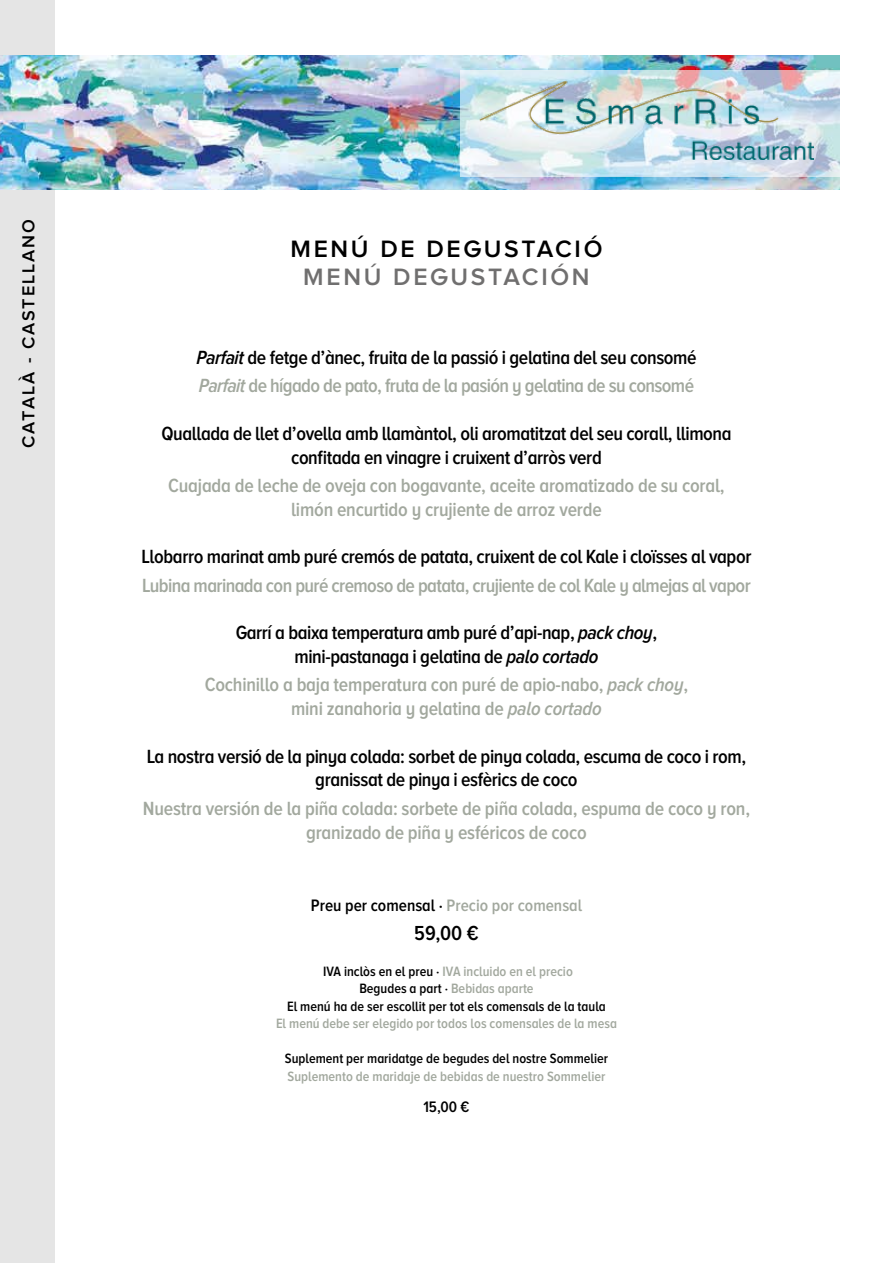
<style>
.page{position:relative;width:893px;height:1263px;background:#fff}
.page>*{position:absolute;margin:0;border:0;box-sizing:border-box;transform-origin:0 0}
.t1{font:600 24.6px "Proxima Nova A";letter-spacing:.11em;color:#000}
.t2{font:600 24.6px "Proxima Nova A";letter-spacing:.11em;color:#706f6f}
.t3{font:600 21px "Proxima Nova A Cond";color:#000}
.t4{font:600 19.8px/23.4px "Proxima Nova A Cond";letter-spacing:-.02em;color:#000;text-align:center}
.t5{font:600 19.8px/24px "Proxima Nova A Cond";letter-spacing:-.01em;color:#a2a89e;text-align:center}
.t6{font:600 19.8px "Proxima Nova A Cond";letter-spacing:-.03em;color:#a2a89e}
.t7{font:600 18px "Proxima Nova A";letter-spacing:.11em;color:#000}
.t8{font:600 17.25px "Proxima Nova A Cond";color:#a2a89e}
.t9{font:600 15.75px "Proxima Nova A Cond";color:#000}
.t10{font:600 14.1px/17.5px "Proxima Nova A Cond";color:#000;text-align:center}
.t11{font:600 14.1px "Proxima Nova A Cond";color:#a2a89e}
.s1{font-style:italic}
.s2{font-style:italic;color:#a2a89e}
.s3{color:#a2a89e}
.s4{color:#000}
</style>
<div class="page">
<div style="left:0;top:0;width:54px;height:1263px;background:#e5e5e5"></div>
<img style="left:0;top:55px;width:840px;height:134px">
<svg style="left:460px;top:70px;width:380px;height:106px;background:#cfdfe9"></svg>
<img style="left:479px;top:80px;width:335px;height:80px">
<p class="t7" style="left:18px;top:448px;width:230px;rotate:-90deg">CATALÀ - CASTELLANO</p>
<p class="t1" style="left:290px;top:235px;width:314px">MENÚ DE DEGUSTACIÓ</p>
<p class="t2" style="left:303px;top:263px;width:288px">MENÚ DEGUSTACIÓN</p>
<p class="t4" style="left:196px;top:343px;width:502px;line-height:28.5px;text-align:left"><span class="s1">Parfait</span> de fetge d’ànec, fruita de la passió i gelatina del seu consomé<br><span class="s2">Parfait</span> <span class="s3">de hígado de pato, fruta de la pasión y gelatina de su consomé</span></p>
<p class="t4" style="left:161px;top:421px;width:572px;line-height:24px">Quallada de llet d’ovella amb llamàntol, oli aromatitzat del seu corall, llimona confitada en vinagre i cruixent d’arròs verd</p>
<p class="t5" style="left:168px;top:473px;width:558px">Cuajada de leche de oveja con bogavante, aceite aromatizado de su coral, limón encurtido y crujiente de arroz verde</p>
<p class="t4" style="left:142px;top:545px;width:611px">Llobarro marinat amb puré cremós de patata, cruixent de col Kale i cloïsses al vapor</p>
<p class="t6" style="left:142px;top:574px;width:610px">Lubina marinada con puré cremoso de patata, crujiente de col Kale y almejas al vapor</p>
<p class="t4" style="left:236px;top:621px;width:423px">Garrí a baixa temperatura amb puré d’api-nap, <span class="s1">pack choy</span>, mini-pastanaga i gelatina de <span class="s1">palo cortado</span></p>
<p class="t5" style="left:205px;top:672px;width:485px">Cochinillo a baja temperatura con puré de apio-nabo, <span class="s1">pack choy</span>, mini zanahoria y gelatina de <span class="s1">palo cortado</span></p>
<p class="t4" style="left:147px;top:744px;width:601px">La nostra versió de la pinya colada: sorbet de pinya colada, escuma de coco i rom, granissat de pinya i esfèrics de coco</p>
<p class="t5" style="left:143px;top:796px;width:609px">Nuestra versión de la piña colada: sorbete de piña colada, espuma de coco y ron, granizado de piña y esféricos de coco</p>
<p class="t8" style="left:311px;top:895px;width:273px"><span class="s4">Preu per comensal ·</span> Precio por comensal</p>
<p class="t3" style="left:414px;top:922px;width:66px">59,00 €</p>
<p class="t10" style="left:287px;top:962px;width:320px">IVA inclòs en el preu · <span class="s3">IVA incluido en el precio<br></span>Begudes a part · <span class="s3">Bebidas aparte<br></span>El menú ha de ser escollit per tot els comensals de la taula</p>
<p class="t11" style="left:276px;top:1016px;width:342px">El menú debe ser elegido por todos los comensales de la mesa</p>
<p class="t10" style="left:285px;top:1050px;width:325px">Suplement per maridatge de begudes del nostre Sommelier</p>
<p class="t11" style="left:288px;top:1068px;width:319px">Suplemento de maridaje de bebidas de nuestro Sommelier</p>
<p class="t9" style="left:423px;top:1098px;width:48px">15,00 €</p>
</div>
